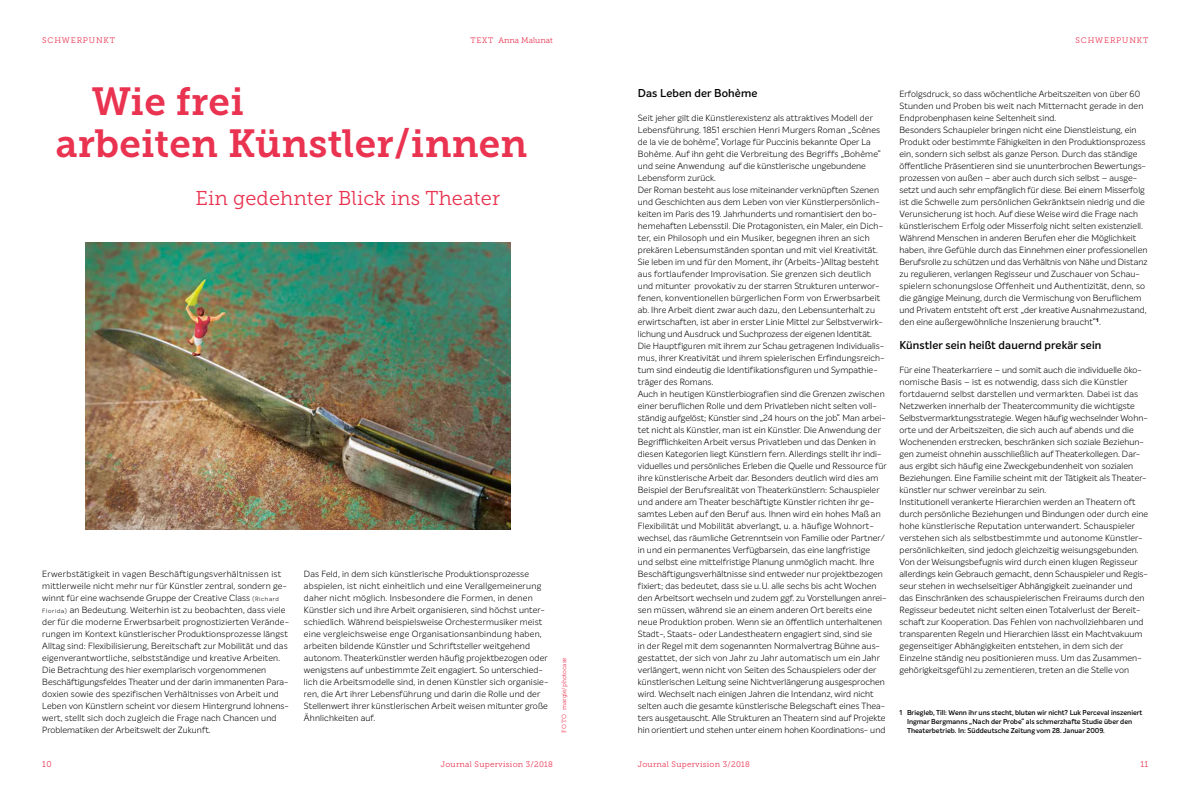
<style>
.page{position:relative;width:1191px;height:794px;background:#fff}
.page>*{position:absolute;margin:0;border:0;box-sizing:border-box;transform-origin:0 0}
.t1{font:39px/42px "Museo Slab 700";letter-spacing:.005em;color:#e93350}
.t2{font:20px "Museo Slab 300";letter-spacing:.005em;color:#e93350}
.t3{font:600 11.2px "Intelo Alt";letter-spacing:.01em;color:#000}
.t4{font:300 8.8px/12px "Intelo Alt";letter-spacing:.01em;color:#000}
.t5{font:8.5px "Museo Slab 300";color:#e93350}
.t6{font:8px "Museo Slab 300";letter-spacing:.035em;color:#e93350}
.t7{font:8px "Museo Slab 300";letter-spacing:.105em;color:#e93350}
.t8{font:8px "Museo Slab 300";color:#e93350}
.t9{font:600 7px/9px "Intelo Alt";color:#000}
.t10{font:6px "Museo Slab 300";color:#e93350}
.s1{font-size:6px}
</style>
<div class="page">
<img style="left:85px;top:242px;width:425px;height:288px">
<p class="t7" style="left:42px;top:36px;width:74px">SCHWERPUNKT</p>
<p class="t8" style="left:470px;top:36px;width:84px">TEXT Anna Malunat</p>
<h1 class="t1" style="left:56px;top:81px;width:473px;text-indent:36px">Wie frei<br>arbeiten Künstler/innen</h1>
<h2 class="t2" style="left:195px;top:187px;width:306px">Ein gedehnter Blick ins Theater</h2>
<p class="t4" style="left:42px;top:568px;width:248px">Erwerbstätigkeit in vagen Beschäftigungsverhältnissen ist mittlerweile nicht mehr nur für Künstler zentral, sondern ge&shy;winnt für eine wachsende Gruppe der Creative Class <span class="s1">(Richard Florida)</span> an Bedeutung. Weiterhin ist zu beobachten, dass viele der für die moderne Erwerbsarbeit prognostizierten Verände&shy;rungen im Kontext künstlerischer Produktionsprozesse längst Alltag sind: Flexibilisierung, Bereitschaft zur Mobilität und das eigenverantwortliche, selbstständige und kreative Arbeiten.<br>Die Betrachtung des hier exemplarisch vorgenommenen Beschäftigungsfeldes Theater und der darin immanenten Para&shy;doxien sowie des spezifischen Verhältnisses von Arbeit und Leben von Künstlern scheint vor diesem Hintergrund lohnens&shy;wert, stellt sich doch zugleich die Frage nach Chancen und Problematiken der Arbeitswelt der Zukunft.</p>
<p class="t4" style="left:304px;top:568px;width:246px">Das Feld, in dem sich künstlerische Produktionsprozesse abspielen, ist nicht einheitlich und eine Verallgemeinerung daher nicht möglich. Insbesondere die Formen, in denen Künstler sich und ihre Arbeit organisieren, sind höchst unter&shy;schiedlich. Während beispielsweise Orchestermusiker meist eine vergleichsweise enge Organisationsanbindung haben, arbeiten bildende Künstler und Schriftsteller weitgehend autonom. Theaterkünstler werden häufig projektbezogen oder wenigstens auf unbestimmte Zeit engagiert. So unterschied&shy;lich die Arbeitsmodelle sind, in denen Künstler sich organisie&shy;ren, die Art ihrer Lebensführung und darin die Rolle und der Stellenwert ihrer künstlerischen Arbeit weisen mitunter große Ähnlichkeiten auf.</p>
<p class="t10" style="left:560px;top:733px;width:77px;rotate:-90deg">FOTO margie/photocase</p>
<p class="t7" style="left:1075px;top:36px;width:74px">SCHWERPUNKT</p>
<p class="t3" style="left:638px;top:86px;width:121px">Das Leben der Bohème</p>
<p class="t4" style="left:638px;top:112px;width:250px">Seit jeher gilt die Künstlerexistenz als attraktives Modell der Lebensführung. 1851 erschien Henri Murgers Roman „Scènes de la vie de bohème“, Vorlage für Puccinis bekannte Oper La Bohème. Auf ihn geht die Verbreitung des Begriffs „Bohème“ und seine Anwendung auf die künstlerische ungebundene Lebensform zurück.<br>Der Roman besteht aus lose miteinander verknüpften Szenen und Geschichten aus dem Leben von vier Künstlerpersönlich&shy;keiten im Paris des 19. Jahrhunderts und romantisiert den bo&shy;hemehaften Lebensstil. Die Protagonisten, ein Maler, ein Dich&shy;ter, ein Philosoph und ein Musiker, begegnen ihren an sich prekären Lebensumständen spontan und mit viel Kreativität.<br>Sie leben im und für den Moment, ihr (Arbeits-)Alltag besteht aus fortlaufender Improvisation. Sie grenzen sich deutlich und mitunter provokativ zu der starren Strukturen unterwor&shy;fenen, konventionellen bürgerlichen Form von Erwerbsarbeit ab. Ihre Arbeit dient zwar auch dazu, den Lebensunterhalt zu erwirtschaften, ist aber in erster Linie Mittel zur Selbstverwirk&shy;lichung und Ausdruck und Suchprozess der eigenen Identität.<br>Die Hauptfiguren mit ihrem zur Schau getragenen Individualis&shy;mus, ihrer Kreativität und ihrem spielerischen Erfindungsreich&shy;tum sind eindeutig die Identifikationsfiguren und Sympathie&shy;träger des Romans.<br>Auch in heutigen Künstlerbiografien sind die Grenzen zwischen einer beruflichen Rolle und dem Privatleben nicht selten voll&shy;ständig aufgelöst; Künstler sind „24 hours on the job“. Man arbei&shy;tet nicht als Künstler, man ist ein Künstler. Die Anwendung der Begrifflichkeiten Arbeit versus Privatleben und das Denken in diesen Kategorien liegt Künstlern fern. Allerdings stellt ihr indi&shy;viduelles und persönliches Erleben die Quelle und Ressource für ihre künstlerische Arbeit dar. Besonders deutlich wird dies am Beispiel der Berufsrealität von Theaterkünstlern: Schauspieler und andere am Theater beschäftigte Künstler richten ihr ge&shy;samtes Leben auf den Beruf aus. Ihnen wird ein hohes Maß an Flexibilität und Mobilität abverlangt, u. a. häufige Wohnort&shy;wechsel, das räumliche Getrenntsein von Familie oder Partner/ in und ein permanentes Verfügbarsein, das eine langfristige und selbst eine mittelfristige Planung unmöglich macht. Ihre Beschäftigungsverhältnisse sind entweder nur projektbezogen fixiert; das bedeutet, dass sie u. U. alle sechs bis acht Wochen den Arbeitsort wechseln und zudem ggf. zu Vorstellungen anrei&shy;sen müssen, während sie an einem anderen Ort bereits eine neue Produktion proben. Wenn sie an öffentlich unterhaltenen Stadt-, Staats- oder Landestheatern engagiert sind, sind sie<br>in der Regel mit dem sogenannten Normalvertrag Bühne aus&shy;gestattet, der sich von Jahr zu Jahr automatisch um ein Jahr verlängert, wenn nicht von Seiten des Schauspielers oder der künstlerischen Leitung seine Nichtverlängerung ausgesprochen wird. Wechselt nach einigen Jahren die Intendanz, wird nicht selten auch die gesamte künstlerische Belegschaft eines Thea&shy;ters ausgetauscht. Alle Strukturen an Theatern sind auf Projekte hin orientiert und stehen unter einem hohen Koordinations- und</p>
<p class="t4" style="left:899px;top:88px;width:249px">Erfolgsdruck, so dass wöchentliche Arbeitszeiten von über 60<br>Stunden und Proben bis weit nach Mitternacht gerade in den Endprobenphasen keine Seltenheit sind.<br>Besonders Schaupieler bringen nicht eine Dienstleistung, ein Produkt oder bestimmte Fähigkeiten in den Produktionsprozess ein, sondern sich selbst als ganze Person. Durch das ständige öffentliche Präsentieren sind sie ununterbrochen Bewertungs&shy;prozessen von außen – aber auch durch sich selbst – ausge&shy;setzt und auch sehr empfänglich für diese. Bei einem Misserfolg ist die Schwelle zum persönlichen Gekränktsein niedrig und die Verunsicherung ist hoch. Auf diese Weise wird die Frage nach künstlerischem Erfolg oder Misserfolg nicht selten existenziell.<br>Während Menschen in anderen Berufen eher die Möglichkeit haben, ihre Gefühle durch das Einnehmen einer professionellen Berufsrolle zu schützen und das Verhältnis von Nähe und Distanz zu regulieren, verlangen Regisseur und Zuschauer von Schau&shy;spielern schonungslose Offenheit und Authentizität, denn, so die gängige Meinung, durch die Vermischung von Beruflichem und Privatem entsteht oft erst „der kreative Ausnahmezustand, den eine außergewöhnliche Inszenierung braucht“<sup>1</sup>.</p>
<p class="t3" style="left:899px;top:338px;width:203px">Künstler sein heißt dauernd prekär sein</p>
<p class="t4" style="left:899px;top:364px;width:250px">Für eine Theaterkarriere – und somit auch die individuelle öko&shy;nomische Basis – ist es notwendig, dass sich die Künstler fortdauernd selbst darstellen und vermarkten. Dabei ist das Netzwerken innerhalb der Theatercommunity die wichtigste Selbstvermarktungsstrategie. Wegen häufig wechselnder Wohn&shy;orte und der Arbeitszeiten, die sich auch auf abends und die Wochenenden erstrecken, beschränken sich soziale Beziehun&shy;gen zumeist ohnehin ausschließlich auf Theaterkollegen. Dar&shy;aus ergibt sich häufig eine Zweckgebundenheit von sozialen Beziehungen. Eine Familie scheint mit der Tätigkeit als Theater&shy;künstler nur schwer vereinbar zu sein.<br>Institutionell verankerte Hierarchien werden an Theatern oft durch persönliche Beziehungen und Bindungen oder durch eine hohe künstlerische Reputation unterwandert. Schauspieler verstehen sich als selbstbestimmte und autonome Künstler&shy;persönlichkeiten, sind jedoch gleichzeitig weisungsgebunden.<br>Von der Weisungsbefugnis wird durch einen klugen Regisseur allerdings kein Gebrauch gemacht, denn Schauspieler und Regis&shy;seur stehen in wechselseitiger Abhängigkeit zueinander und das Einschränken des schauspielerischen Freiraums durch den Regisseur bedeutet nicht selten einen Totalverlust der Bereit&shy;schaft zur Kooperation. Das Fehlen von nachvollziehbaren und transparenten Regeln und Hierarchien lässt ein Machtvakuum gegenseitiger Abhängigkeiten entstehen, in dem sich der Einzelne ständig neu positionieren muss. Um das Zusammen&shy;gehörigkeitsgefühl zu zementieren, treten an die Stelle von</p>
<p class="t9" style="left:907px;top:707px;width:237px;text-indent:-7px">1 Briegleb, Till: Wenn ihr uns stecht, bluten wir nicht? Luk Perceval inszeniert<br>Ingmar Bergmanns „Nach der Probe“ als schmerzhafte Studie über den<br>Theaterbetrieb. In: Süddeutsche Zeitung vom 28. Januar 2009.</p>
<p class="t5" style="left:42px;top:759px;width:11px">10</p>
<p class="t6" style="left:441px;top:760px;width:113px">Journal Supervision 3/2018</p>
<p class="t6" style="left:638px;top:760px;width:113px">Journal Supervision 3/2018</p>
<p class="t5" style="left:1140px;top:759px;width:9px">11</p>
</div>
